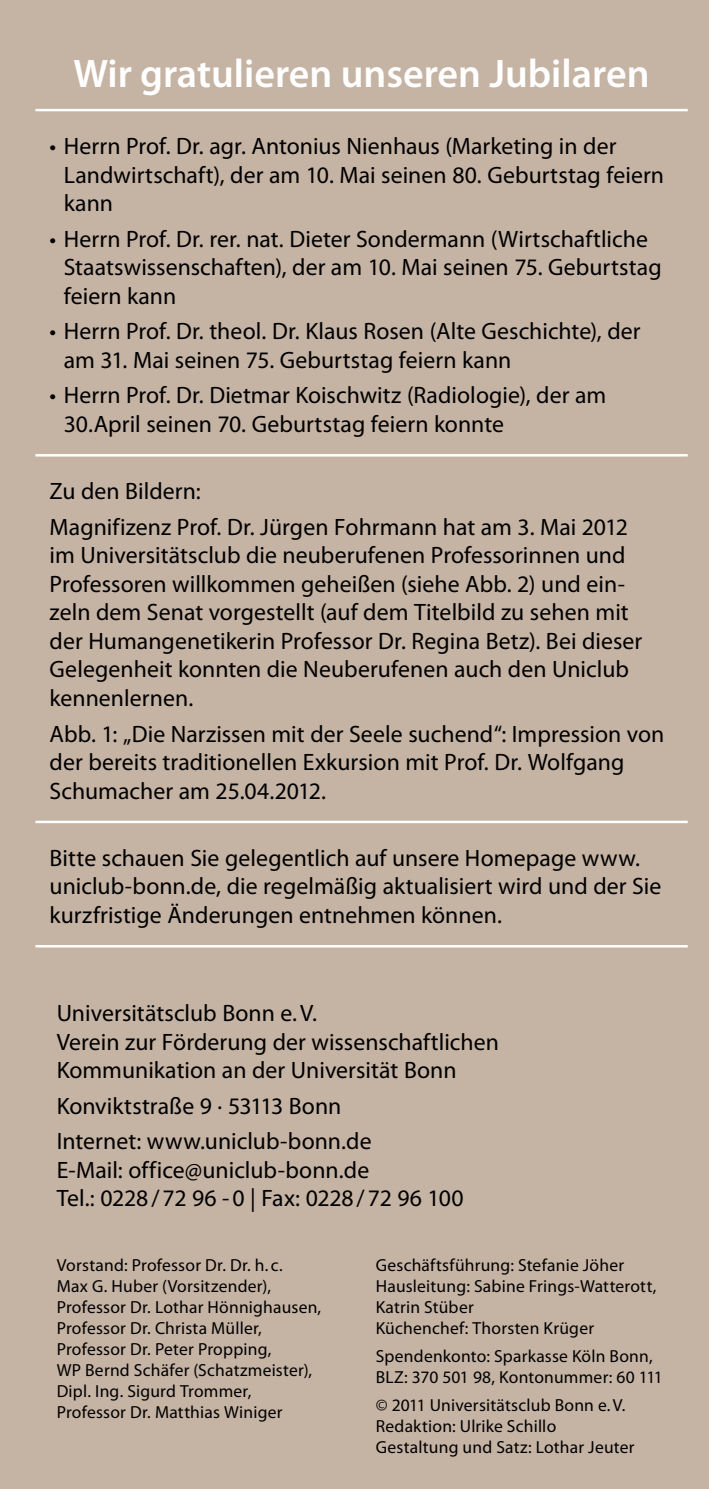
<style>
.page{position:relative;width:709px;height:1489px;background:#fff}
.page>*{position:absolute;margin:0;border:0;box-sizing:border-box;transform-origin:0 0}
.t1{font:600 40px "Myriad Pro";color:#fff}
.t2{font:23.75px/28.5px "Myriad Pro";letter-spacing:.005em;color:#000}
.t3{font:17.5px/21px "Myriad Pro";letter-spacing:.015em;color:#000}
</style>
<div class="page">
<div style="left:0;top:0;width:709px;height:1488px;background:#c5b3a4"></div>
<hr style="left:35px;top:109px;width:652px;height:2px;background:#fff">
<hr style="left:35px;top:454px;width:652px;height:2px;background:#fff">
<hr style="left:35px;top:820px;width:652px;height:3px;background:#fff">
<hr style="left:35px;top:944px;width:652px;height:3px;background:#fff">
<h1 class="t1" style="left:74px;top:48px;width:577px">Wir gratulieren unseren Jubilaren</h1>
<p class="t2" style="left:64px;top:131px;width:602px;text-indent:-14px">• Herrn Prof. Dr. agr. Antonius Nienhaus (Marketing in der<br>Landwirtschaft), der am 10. Mai seinen 80. Geburtstag feiern kann</p>
<p class="t2" style="left:64px;top:224px;width:599px;text-indent:-14px">• Herrn Prof. Dr. rer. nat. Dieter Sondermann (Wirtschaftliche<br>Staatswissenschaften), der am 10. Mai seinen 75. Geburtstag feiern kann</p>
<p class="t2" style="left:64px;top:317px;width:578px;text-indent:-14px">• Herrn Prof. Dr. theol. Dr. Klaus Rosen (Alte Geschichte), der am 31. Mai seinen 75. Geburtstag feiern kann</p>
<p class="t2" style="left:64px;top:381px;width:544px;text-indent:-14px">• Herrn Prof. Dr. Dietmar Koischwitz (Radiologie), der am<br>30.April seinen 70. Geburtstag feiern konnte</p>
<p class="t2" style="left:50px;top:473px;width:579px;line-height:35.5px">Zu den Bildern:<br>Magnifizenz Prof. Dr. Jürgen Fohrmann hat am 3. Mai 2012</p>
<p class="t2" style="left:50px;top:540px;width:594px">im Universitätsclub die neuberufenen Professorinnen und Professoren willkommen geheißen (siehe Abb. 2) und ein&shy;zeln dem Senat vorgestellt (auf dem Titelbild zu sehen mit der Humangenetikerin Professor Dr. Regina Betz). Bei dieser Gelegenheit konnten die Neuberufenen auch den Uniclub kennenlernen.</p>
<p class="t2" style="left:50px;top:719px;width:616px">Abb. 1: „Die Narzissen mit der Seele suchend“: Impression von der bereits traditionellen Exkursion mit Prof. Dr. Wolfgang<br>Schumacher am 25.04.2012.</p>
<p class="t2" style="left:50px;top:843px;width:613px">Bitte schauen Sie gelegentlich auf unsere Homepage www. uniclub-bonn.de, die regelmäßig aktualisiert wird und der Sie kurzfristige Änderungen entnehmen können.</p>
<p class="t2" style="left:57px;top:998px;width:444px">Universitätsclub Bonn e.V.<br>Verein zur Förderung der wissenschaftlichen<br>Kommunikation an der Universität Bonn</p>
<p class="t2" style="left:57px;top:1087px;width:316px;line-height:35.5px">Konviktstraße 9 · 53113 Bonn<br>Internet: www.uniclub-bonn.de</p>
<p class="t2" style="left:57px;top:1155px;width:408px">E-Mail: office@uniclub-bonn.de<br>Tel.: 0228/72 96 -0 | Fax: 0228/72 96 100</p>
<p class="t3" style="left:57px;top:1253px;width:266px">Vorstand: Professor Dr. Dr. h. c.<br>Max G. Huber (Vorsitzender),<br>Professor Dr. Lothar Hönnighausen,<br>Professor Dr. Christa Müller,<br>Professor Dr. Peter Propping,<br>WP Bernd Schäfer (Schatzmeister),<br>Dipl. Ing. Sigurd Trommer,<br>Professor Dr. Matthias Winiger</p>
<p class="t3" style="left:376px;top:1253px;width:282px">Geschäftsführung: Stefanie Jöher<br>Hausleitung: Sabine Frings-Watterott,<br>Katrin Stüber<br>Küchenchef: Thorsten Krüger</p>
<p class="t3" style="left:376px;top:1344px;width:289px">Spendenkonto: Sparkasse Köln Bonn,<br>BLZ: 370 501 98, Kontonummer: 60 111</p>
<p class="t3" style="left:376px;top:1393px;width:260px">© 2011 Universitätsclub Bonn e.V.<br>Redaktion: Ulrike Schillo<br>Gestaltung und Satz: Lothar Jeuter</p>
</div>
